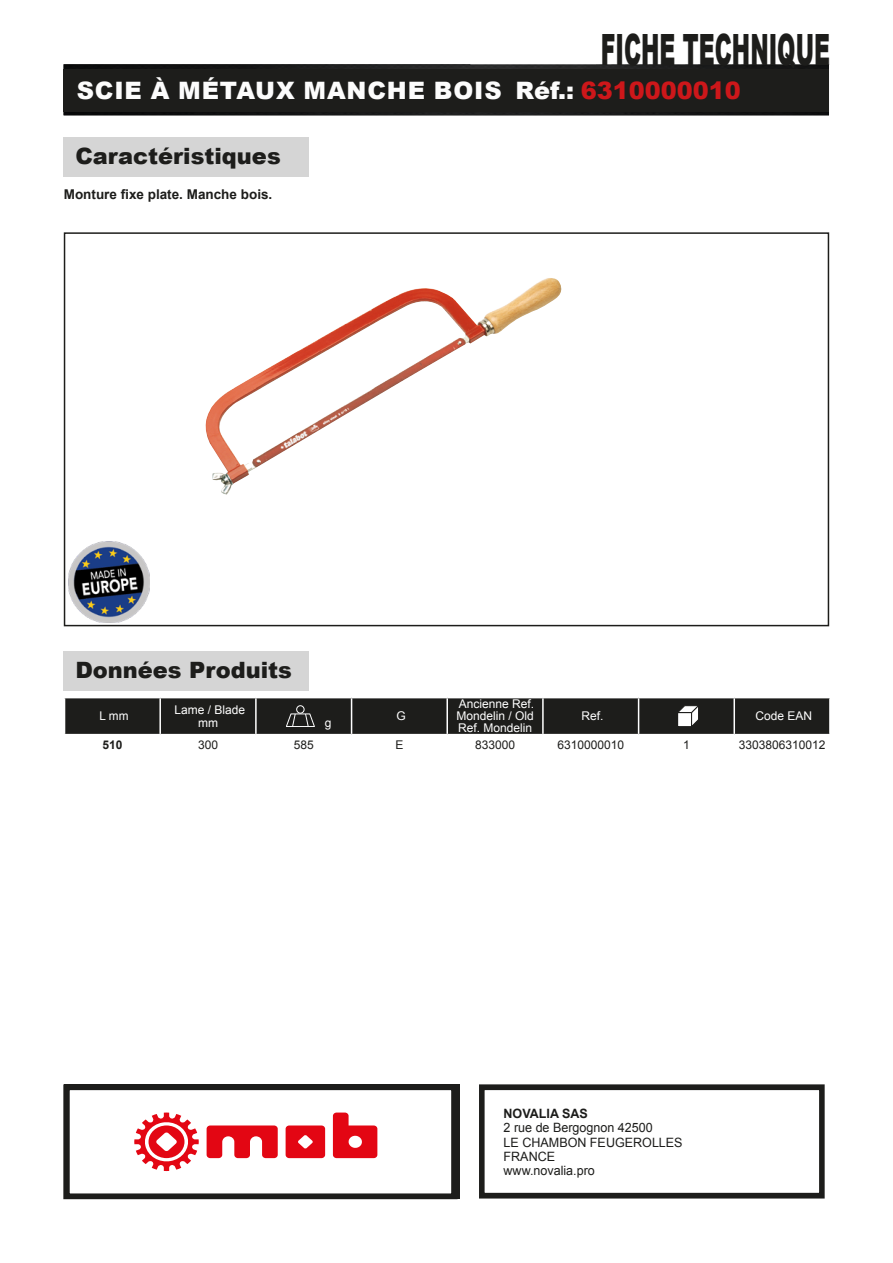
<style>
.page{position:relative;width:893px;height:1263px;background:#fff}
.page>*{position:absolute;margin:0;border:0;box-sizing:border-box;transform-origin:0 0}
.t1{font:900 43.2px "Arial";color:#1d1d1b;scale:.51 1}
.t2{font:900 24px "Arial";letter-spacing:.035em;color:#fcfcfc}
.t3{font:900 22.5px "Arial";color:#1d1d1b}
.t4{font:700 13.5px "Arial";color:#1d1d1b}
.t5{font:12.9px/14.2px "Arial";color:#1d1d1b}
.t6{font:700 12.9px "Arial";color:#1d1d1b}
.t7{font:12px/12px "Arial";color:#fff;text-align:center}
.t8{font:12px "Arial";color:#1d1d1b}
.t9{font:700 12px "Arial";color:#1d1d1b}
.s1{color:#cd171a}
</style>
<div class="page">
<img style="left:64px;top:64px;width:765px;height:51px">
<div style="left:64px;top:69px;width:765px;height:43px;background:#1d1d1b"></div>
<div style="left:479px;top:1084px;width:346px;height:114px;border:6px solid #1d1d1b"></div>
<div style="left:64px;top:137px;width:245px;height:40px;background:#d5d5d5"></div>
<div style="left:64px;top:232px;width:765px;height:394px;border:2px solid #1d1d1b"></div>
<div style="left:64px;top:651px;width:245px;height:40px;background:#d5d5d5"></div>
<svg style="left:64px;top:698px;width:766px;height:37px;background:#2d2d2b"></svg>
<img style="left:205px;top:278px;width:357px;height:217px">
<img style="left:69px;top:541px;width:81px;height:81px">
<div style="left:64px;top:1084px;width:393px;height:115px;border:6px solid #1d1d1b"></div>
<svg style="left:207px;top:1125px;width:71px;height:33px"></svg>
<svg style="left:286px;top:1125px;width:39px;height:33px"></svg>
<svg style="left:134px;top:1112px;width:65px;height:59px"></svg>
<svg style="left:333px;top:1112px;width:44px;height:46px"></svg>
<h1 class="t1" style="left:601px;top:18px;width:451px">FICHE TECHNIQUE</h1>
<h2 class="t2" style="left:77px;top:73px;width:666px">SCIE À MÉTAUX MANCHE BOIS Réf.: <span class="s1">6310000010</span></h2>
<h3 class="t3" style="left:75px;top:140px;width:207px">Caractéristiques</h3>
<p class="t4" style="left:64px;top:184px;width:210px">Monture fixe plate. Manche bois.</p>
<h3 class="t3" style="left:75px;top:654px;width:218px">Données Produits</h3>
<p class="t7" style="left:100px;top:710px;width:30px">L mm</p>
<p class="t7" style="left:174px;top:704px;width:72px">Lame / Blade mm</p>
<p class="t7" style="left:325px;top:716px;width:8px">g</p>
<p class="t7" style="left:396px;top:710px;width:11px">G</p>
<p class="t7" style="left:456px;top:698px;width:79px;text-align:justify">Ancienne Ref.<br>Mondelin / Old Ref. Mondelin</p>
<p class="t7" style="left:581px;top:710px;width:24px">Ref.</p>
<p class="t7" style="left:755px;top:710px;width:58px">Code EAN</p>
<p class="t9" style="left:102px;top:737px;width:22px">510</p>
<p class="t8" style="left:198px;top:737px;width:22px">300</p>
<p class="t8" style="left:294px;top:737px;width:22px">585</p>
<p class="t8" style="left:395px;top:737px;width:10px">E</p>
<p class="t8" style="left:475px;top:737px;width:42px">833000</p>
<p class="t8" style="left:557px;top:737px;width:68px">6310000010</p>
<p class="t8" style="left:683px;top:737px;width:8px">1</p>
<p class="t8" style="left:739px;top:737px;width:88px">3303806310012</p>
<p class="t6" style="left:504px;top:1105px;width:86px">NOVALIA SAS</p>
<p class="t5" style="left:504px;top:1121px;width:181px">2 rue de Bergognon 42500<br>LE CHAMBON FEUGEROLLES<br>FRANCE<br>www.novalia.pro</p>
</div>
